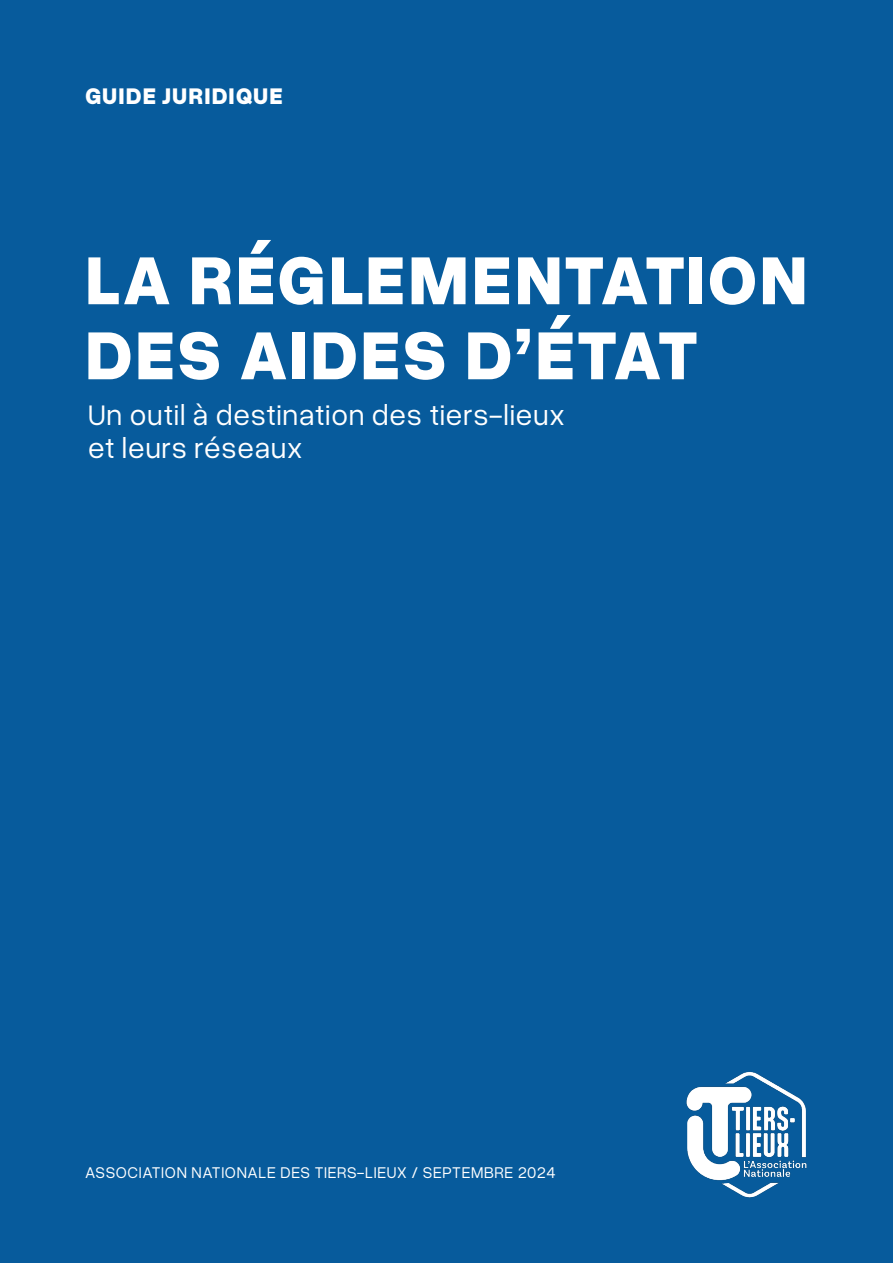
<style>
.page{position:relative;width:893px;height:1263px;background:#075b9c}
.page>*{position:absolute;margin:0;border:0;box-sizing:border-box;transform-origin:0 0}
.t1{font:800 72px/75px "Overused Grotesk";letter-spacing:.025em;color:#fff}
.t2{font:30px/33px "Overused Grotesk";letter-spacing:.025em;color:#fff}
.t3{font:800 24px "Overused Grotesk";letter-spacing:.045em;color:#fff}
.t4{font:16.5px "Overused Grotesk";letter-spacing:.04em;color:#fff}
</style>
<div class="page">
<img style="left:686px;top:1072px;width:121px;height:126px">
<h3 class="t3" style="left:85px;top:77px;width:199px">GUIDE JURIDIQUE</h3>
<h1 class="t1" style="left:85px;top:239px;width:724px">LA RÉGLEMENTATION<br>DES AIDES D’ÉTAT</h1>
<h2 class="t2" style="left:88px;top:396px;width:478px">Un outil à destination des tiers-lieux et leurs réseaux</h2>
<p class="t4" style="left:85px;top:1160px;width:472px">ASSOCIATION NATIONALE DES TIERS-LIEUX / SEPTEMBRE 2024</p>
</div>
